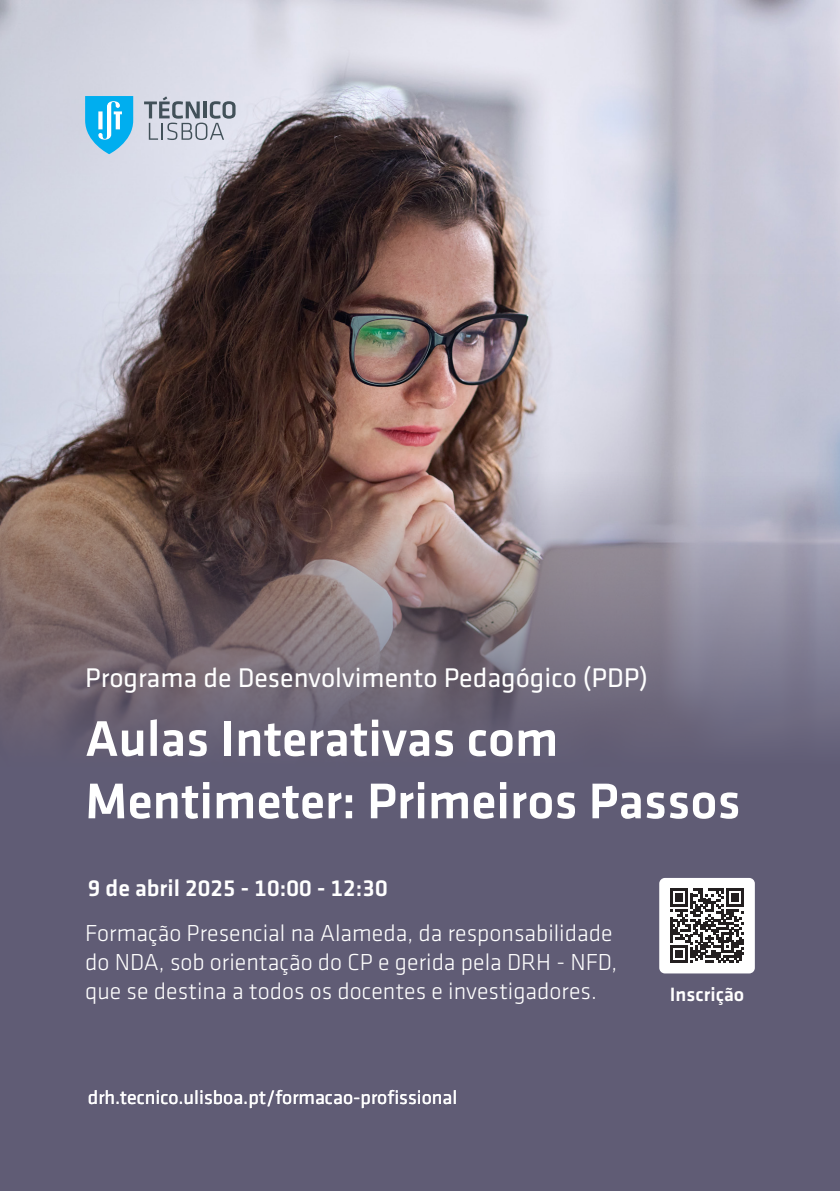
<style>
.page{position:relative;width:840px;height:1191px;background:#fff}
.page>*{position:absolute;margin:0;border:0;box-sizing:border-box;transform-origin:0 0}
.t1{font:500 52px/62.4px "Klavika";color:#fff}
.t2{font:28px "Klavika";color:#fff}
.t3{font:300 24px/28.8px "Klavika";color:#fff}
.t4{font:500 24px "Klavika";color:#fff}
.t5{font:20px "Klavika";color:#fff}
.t6{font:500 20px "Klavika";color:#fff}
</style>
<div class="page">
<img style="left:0;top:0;width:839px;height:274px">
<img style="left:0;top:274px;width:839px;height:518px">
<div style="left:0;top:792px;width:839px;height:399px;background:#605c75"></div>
<div style="left:659px;top:878px;width:95px;height:95px;background:#fff;border-radius:6px"></div>
<svg style="left:670px;top:888px;width:73px;height:74px"></svg>
<svg style="left:144px;top:96px;width:91px;height:44px;background:#b4b9c4"></svg>
<svg style="left:85px;top:96px;width:48px;height:58px;background:#47bfee"></svg>
<p class="t2" style="left:85px;top:659px;width:564px">Programa de Desenvolvimento Pedagógico (PDP)</p>
<p class="t1" style="left:85px;top:706px;width:656px">Aulas Interativas com<br>Mentimeter: Primeiros Passos</p>
<p class="t4" style="left:88px;top:871px;width:301px">9 de abril 2025 - 10:00 - 12:30</p>
<p class="t3" style="left:85px;top:918px;width:528px">Formação Presencial na Alameda, da responsabilidade</p>
<p class="t3" style="left:85px;top:947px;width:533px">do NDA, sob orientação do CP e gerida pela DRH - NFD, que se destina a todos os docentes e investigadores.</p>
<p class="t5" style="left:88px;top:1084px;width:370px">drh.tecnico.ulisboa.pt/formacao-profissional</p>
<p class="t6" style="left:669px;top:981px;width:76px">Inscrição</p>
</div>
